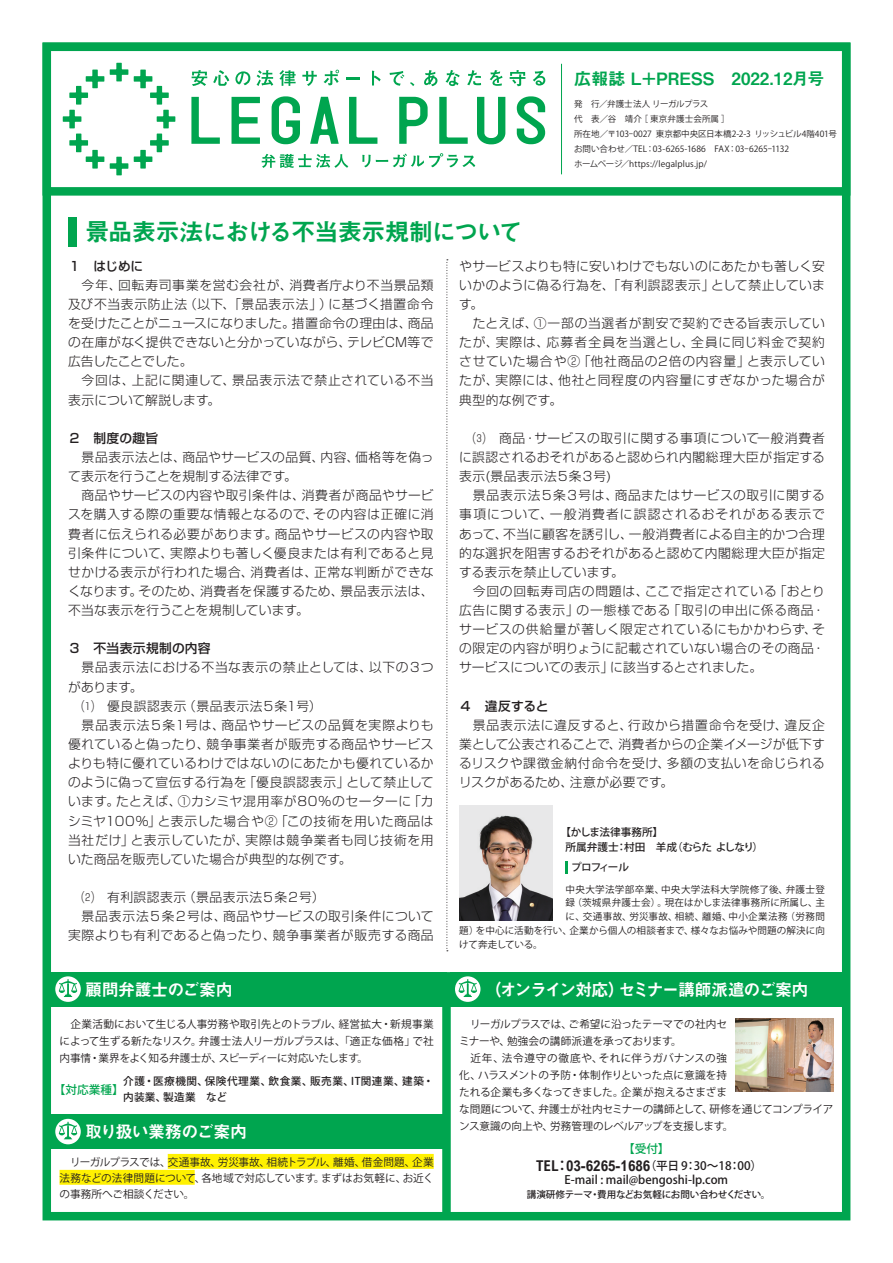
<style>
.page{position:relative;width:893px;height:1263px;background:#fff}
.page>*{position:absolute;margin:0;border:0;box-sizing:border-box;transform-origin:0 0}
.t1{font:24.45px "Midashi Go Pro MB31";letter-spacing:-.055em;color:#00a54f}
.t2{font:16.95px "Midashi Go Pro MB31";letter-spacing:-.07em;color:#fff}
.t3{font:16.95px "Midashi Go Pro MB31";color:#00a54f}
.t4{font:16.95px "Midashi Go Pro MB31";letter-spacing:-.045em;color:#fff}
.t5{font:700 14.85px "Arial Nova Cond";color:#231f20}
.t6{font:300 12.75px/19.2px "Shin Go Upr";letter-spacing:.035em;color:#231f20;text-align:justify}
.t7{font:500 12.75px "Shin Go Upr";letter-spacing:.015em;color:#231f20}
.t8{font:300 12.75px "Shin Go Upr";letter-spacing:.055em;color:#231f20}
.t9{font:500 11.7px "Koz Go Pro";color:#231f20}
.t10{font:500 11.7px "Koz Go Pr 6 N";color:#00a54f}
.t11{font:500 11.7px "Koz Go Pro";color:#00a54f}
.t12{font:10.65px/17px "Koz Go Pr 6 N";letter-spacing:-.01em;color:#231f20;text-align:justify}
.t13{font:500 10.65px/15.9px "Koz Go Pr 6 N";letter-spacing:.04em;color:#231f20}
.t14{font:500 10.65px/14.9px "Koz Go Pr 6 N";color:#231f20}
.t15{font:9.6px "Koz Go Pr 6 N";letter-spacing:.02em;color:#231f20}
.t16{font:9.6px "Koz Go Pr 6 N";letter-spacing:.04em;color:#231f20}
.t17{font:500 9.6px "Koz Go Pro";letter-spacing:-.03em;color:#231f20}
.t18{font:9.6px "Koz Go Pr 6 N";letter-spacing:-.025em;color:#231f20}
.t19{font:8.55px/14.9px "Koz Go Pr 6 N";color:#231f20}
.s1{font-family:"Koz Go Pro";font-weight:500}
.s2{font-family:"Koz Go Pro";font-weight:500;font-size:11.7px}
</style>
<div class="page">
<div style="left:43px;top:43px;width:807px;height:1177px;border:9px solid #00a54f"></div>
<div style="left:43px;top:43px;width:807px;height:153px;border:9px solid #00a54f"></div>
<svg style="left:446px;top:259px;width:2px;height:692px"></svg>
<div style="left:51px;top:972px;width:395px;height:34px;background:#00a54f"></div>
<div style="left:451px;top:972px;width:391px;height:34px;background:#00a54f"></div>
<div style="left:51px;top:1114px;width:395px;height:34px;background:#00a54f"></div>
<svg style="left:55px;top:976px;width:26px;height:26px"></svg>
<svg style="left:59px;top:979px;width:19px;height:18px"></svg>
<div style="left:455px;top:976px;width:25px;height:26px;background:#fff;border-radius:50%"></div>
<svg style="left:458px;top:979px;width:19px;height:18px"></svg>
<svg style="left:55px;top:1119px;width:26px;height:25px"></svg>
<svg style="left:59px;top:1121px;width:19px;height:18px"></svg>
<div style="left:442px;top:972px;width:9px;height:242px;background:#00a54f"></div>
<div style="left:168px;top:1154px;width:266px;height:15px;background:#fff101"></div>
<div style="left:60px;top:1170px;width:135px;height:15px;background:#fff101"></div>
<img style="left:736px;top:1019px;width:97px;height:72px">
<svg style="left:110px;top:63px;width:18px;height:18px"></svg>
<svg style="left:69px;top:134px;width:35px;height:35px"></svg>
<svg style="left:110px;top:157px;width:18px;height:18px"></svg>
<svg style="left:134px;top:134px;width:35px;height:35px"></svg>
<svg style="left:63px;top:70px;width:41px;height:58px"></svg>
<svg style="left:134px;top:70px;width:41px;height:58px"></svg>
<svg style="left:191px;top:97px;width:29px;height:47px"></svg>
<svg style="left:231px;top:97px;width:29px;height:47px"></svg>
<svg style="left:272px;top:96px;width:28px;height:48px"></svg>
<svg style="left:310px;top:97px;width:29px;height:47px"></svg>
<svg style="left:349px;top:97px;width:28px;height:47px"></svg>
<svg style="left:399px;top:97px;width:29px;height:47px"></svg>
<svg style="left:439px;top:97px;width:29px;height:47px"></svg>
<svg style="left:477px;top:97px;width:28px;height:47px"></svg>
<svg style="left:517px;top:96px;width:28px;height:48px"></svg>
<svg style="left:262px;top:154px;width:86px;height:14px"></svg>
<svg style="left:362px;top:153px;width:113px;height:14px"></svg>
<svg style="left:192px;top:70px;width:15px;height:16px"></svg>
<svg style="left:213px;top:70px;width:16px;height:16px"></svg>
<svg style="left:235px;top:71px;width:15px;height:14px"></svg>
<svg style="left:257px;top:70px;width:16px;height:16px"></svg>
<svg style="left:279px;top:70px;width:17px;height:16px"></svg>
<svg style="left:302px;top:71px;width:15px;height:15px"></svg>
<svg style="left:324px;top:70px;width:15px;height:15px"></svg>
<svg style="left:346px;top:77px;width:14px;height:2px"></svg>
<svg style="left:372px;top:71px;width:9px;height:15px"></svg>
<svg style="left:390px;top:71px;width:14px;height:15px"></svg>
<svg style="left:410px;top:82px;width:4px;height:4px"></svg>
<svg style="left:424px;top:70px;width:13px;height:16px"></svg>
<svg style="left:446px;top:70px;width:14px;height:16px"></svg>
<svg style="left:467px;top:70px;width:14px;height:15px"></svg>
<svg style="left:490px;top:70px;width:13px;height:16px"></svg>
<svg style="left:510px;top:70px;width:15px;height:16px"></svg>
<svg style="left:533px;top:71px;width:12px;height:15px"></svg>
<hr style="left:561px;top:64px;width:1px;height:110px;background:#00a54f">
<div style="left:68px;top:217px;width:9px;height:30px;background:#00a54f"></div>
<img style="left:459px;top:805px;width:94px;height:115px">
<svg style="left:566px;top:861px;width:2px;height:12px"></svg>
<h2 class="t3" style="left:574px;top:65px;width:252px">広報誌 L＋PRESS　2022.12月号</h2>
<p class="t19" style="left:574px;top:97px;width:264px">発　行／弁護士法人 リーガルプラス<br>代　表／谷　靖介［ 東京弁護士会所属 ］<br>所在地／〒103-0027 東京都中央区日本橋2-2-3 リッシュビル4階401号お問い合わせ／TEL：03-6265-1686　FAX：03-6265-1132<br>ホームページ／https://legalplus.jp/</p>
<h1 class="t1" style="left:85px;top:212px;width:440px">景品表示法における不当表示規制について</h1>
<p class="t7" style="left:68px;top:255px;width:77px">１　はじめに</p>
<p class="t6" style="left:68px;top:274px;width:367px;text-indent:14px">今年、回転寿司事業を営む会社が、消費者庁より不当景品類及び不当表示防止法（以下、「景品表示法」）に基づく措置命令を受けたことがニュースになりました。措置命令の理由は、商品の在庫がなく提供できないと分かっていながら、テレビCM等で広告したことでした。</p>
<p class="t6" style="left:68px;top:370px;width:367px;text-indent:14px">今回は、上記に関連して、景品表示法で禁止されている不当表示について解説します。</p>
<p class="t7" style="left:68px;top:427px;width:92px">２　制度の趣旨</p>
<p class="t6" style="left:68px;top:446px;width:367px;text-indent:14px">景品表示法とは、商品やサービスの品質、内容、価格等を偽って表示を行うことを規制する法律です。</p>
<p class="t6" style="left:68px;top:485px;width:367px;text-indent:14px">商品やサービスの内容や取引条件は、消費者が商品やサービスを購入する際の重要な情報となるので、その内容は正確に消費者に伝えられる必要があります。商品やサービスの内容や取引条件について、実際よりも著しく優良または有利であると見せかける表示が行われた場合、消費者は、正常な判断ができなくなります。そのため、消費者を保護するため、景品表示法は、不当な表示を行うことを規制しています。</p>
<p class="t7" style="left:68px;top:638px;width:144px">３　不当表示規制の内容</p>
<p class="t6" style="left:82px;top:657px;width:354px">景品表示法における不当な表示の禁止としては、以下の３つ</p>
<p class="t6" style="left:68px;top:676px;width:76px">があります。</p>
<p class="t6" style="left:82px;top:695px;width:241px">⑴　優良誤認表示（景品表示法５条１号）</p>
<p class="t6" style="left:82px;top:714px;width:354px">景品表示法５条１号は、商品やサービスの品質を実際よりも</p>
<p class="t6" style="left:68px;top:733px;width:367px">優れていると偽ったり、競争事業者が販売する商品やサービス</p>
<p class="t6" style="left:68px;top:753px;width:367px">よりも特に優れているわけではないのにあたかも優れているか</p>
<p class="t6" style="left:68px;top:772px;width:367px">のように偽って宣伝する行為を「優良誤認表示」として禁止して</p>
<p class="t6" style="left:68px;top:791px;width:367px">います。たとえば、①カシミヤ混用率が80%のセーターに「カ</p>
<p class="t6" style="left:68px;top:810px;width:367px">シミヤ100%」と表示した場合や②「この技術を用いた商品は</p>
<p class="t8" style="left:68px;top:829px;width:367px">当社だけ」と表示していたが、実際は競争業者も同じ技術を用</p>
<p class="t6" style="left:68px;top:848px;width:285px">いた商品を販売していた場合が典型的な例です。</p>
<p class="t6" style="left:82px;top:886px;width:244px">⑵　有利誤認表示（景品表示法５条２号）</p>
<p class="t6" style="left:82px;top:906px;width:354px">景品表示法５条２号は、商品やサービスの取引条件について</p>
<p class="t6" style="left:68px;top:925px;width:367px">実際よりも有利であると偽ったり、競争事業者が販売する商品</p>
<p class="t6" style="left:459px;top:255px;width:367px">やサービスよりも特に安いわけでもないのにあたかも著しく安いかのように偽る行為を、「有利誤認表示」として禁止しています。</p>
<p class="t6" style="left:459px;top:312px;width:367px;text-indent:14px">たとえば、①一部の当選者が割安で契約できる旨表示していたが、実際は、応募者全員を当選とし、全員に同じ料金で契約させていた場合や②「他社商品の2倍の内容量」と表示していたが、実際には、他社と同程度の内容量にすぎなかった場合が典型的な例です。</p>
<p class="t6" style="left:459px;top:427px;width:367px;text-indent:14px">⑶　商品・サービスの取引に関する事項について一般消費者に誤認されるおそれがあると認められ内閣総理大臣が指定する表示(景品表示法５条３号)</p>
<p class="t6" style="left:459px;top:485px;width:367px;text-indent:14px">景品表示法５条３号は、商品またはサービスの取引に関する事項について、一般消費者に誤認されるおそれがある表示であって、不当に顧客を誘引し、一般消費者による自主的かつ合理的な選択を阻害するおそれがあると認めて内閣総理大臣が指定する表示を禁止しています。</p>
<p class="t6" style="left:459px;top:580px;width:367px;text-indent:14px">今回の回転寿司店の問題は、ここで指定されている「おとり広告に関する表示」の一態様である「取引の申出に係る商品・サービスの供給量が著しく限定されているにもかかわらず、その限定の内容が明りょうに記載されていない場合のその商品・サービスについての表示」に該当するとされました。</p>
<p class="t7" style="left:459px;top:695px;width:91px">４　違反すると</p>
<p class="t6" style="left:459px;top:714px;width:367px;text-indent:14px">景品表示法に違反すると、行政から措置命令を受け、違反企業として公表されることで、消費者からの企業イメージが低下するリスクや課徴金納付命令を受け、多額の支払いを命じられるリスクがあるため、注意が必要です。</p>
<p class="t14" style="left:566px;top:825px;width:199px;text-indent:-5px">【かしま法律事務所】<br>所属弁護士：村田　羊成（むらた よしなり）</p>
<p class="t15" style="left:566px;top:883px;width:261px">中央大学法学部卒業、中央大学法科大学院修了後、弁護士登</p>
<p class="t15" style="left:566px;top:897px;width:261px">録（茨城県弁護士会）。現在はかしま法律事務所に所属し、主</p>
<p class="t16" style="left:566px;top:911px;width:261px">に、交通事故、労災事故、相続、離婚、中小企業法務（労務問</p>
<p class="t15" style="left:459px;top:925px;width:367px">題）を中心に活動を行い、企業から個人の相談者まで、様々なお悩みや問題の解決に向</p>
<p class="t18" style="left:459px;top:939px;width:85px">けて奔走している。</p>
<p class="t14" style="left:571px;top:860px;width:59px">プロフィール</p>
<h2 class="t4" style="left:85px;top:976px;width:149px">顧問弁護士のご案内</h2>
<h2 class="t2" style="left:485px;top:976px;width:325px">（オンライン対応）セミナー講師派遣のご案内</h2>
<p class="t12" style="left:60px;top:1016px;width:376px">　企業活動において生じる人事労務や取引先とのトラブル、経営拡大・新規事業によって生ずる新たなリスク。弁護士法人リーガルプラスは、「適正な価格」で社内事情・業界をよく知る弁護士が、スピーディーに対応いたします。</p>
<p class="t10" style="left:54px;top:1082px;width:71px">【対応業種】</p>
<p class="t13" style="left:123px;top:1073px;width:312px">介護・医療機関、保険代理業、飲食業、販売業、IT関連業、建築・内装業、製造業　など</p>
<h2 class="t4" style="left:85px;top:1118px;width:163px">取り扱い業務のご案内</h2>
<p class="t12" style="left:59px;top:1155px;width:376px;line-height:15.9px">　リーガルプラスでは、交通事故、労災事故、相続トラブル、離婚、借金問題、企業法務などの法律問題について、各地域で対応しています。まずはお気軽に、お近くの事務所へご相談ください。</p>
<p class="t12" style="left:459px;top:1016px;width:376px;text-align:left">　リーガルプラスでは、ご希望に沿ったテーマでの社内セ<br>ミナーや、勉強会の講師派遣を承っております。<br>　近年、法令遵守の徹底や、それに伴うガバナンスの強<br>化、ハラスメントの予防・体制作りといった点に意識を持<br>たれる企業も多くなってきました。企業が抱えるさまざま<br>な問題について、弁護士が社内セミナーの講師として、研修を通じてコンプライアンス意識の向上や、労務管理のレベルアップを支援します。</p>
<p class="t11" style="left:623px;top:1141px;width:48px">【受付】</p>
<p class="t5" style="left:536px;top:1156px;width:227px">TEL<span class="s1">：</span>03-6265-1686<span class="s2">（平日 9：30〜18：00）</span></p>
<p class="t9" style="left:565px;top:1172px;width:165px">E-mail : mail@bengoshi-lp.com</p>
<p class="t17" style="left:527px;top:1189px;width:245px">講演研修テーマ・費用などお気軽にお問い合わせください。</p>
</div>
